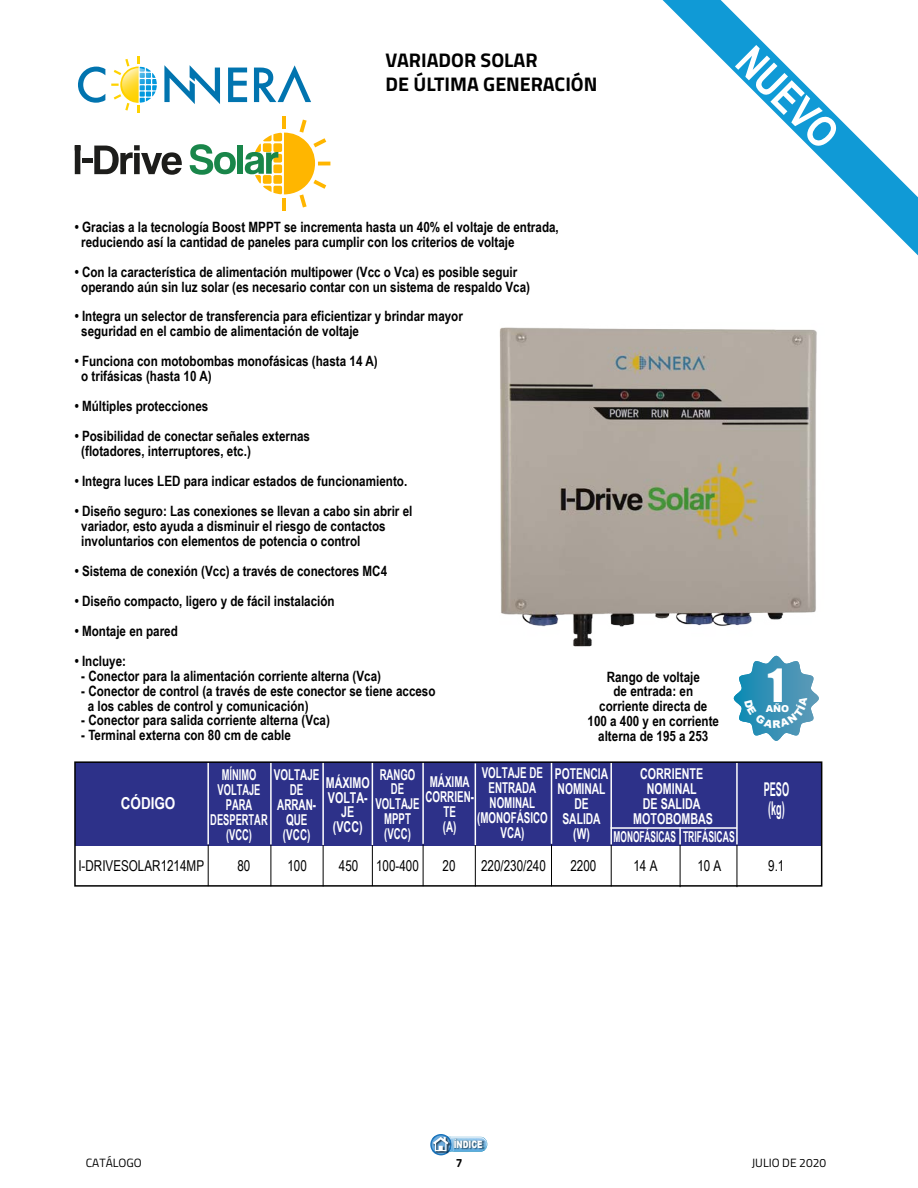
<style>
.page{position:relative;width:918px;height:1188px;background:#fff}
.page>*{position:absolute;margin:0;border:0;box-sizing:border-box;transform-origin:0 0}
.t1{font:42.15px "Impact";color:#fff}
.t2{font:700 19.65px/23.7px "Titillium Web";color:#000}
.t3{font:700 18.9px/18.9px "Arial Narrow";color:#fff;scale:.59 1}
.t4{font:700 16.5px "Arial Narrow";color:#fff}
.t5{font:15px "Arial Narrow";color:#000;scale:.95 1}
.t6{font:700 15px/15px "Arial Narrow";color:#fff;text-align:center;scale:.8 1}
.t7{font:700 15px/15px "Arial Narrow";color:#fff;text-align:center;scale:.87 1}
.t8{font:700 15px/15px "Arial Narrow";color:#fff;text-align:center;scale:.76 1}
.t9{font:700 15px/15px "Arial Narrow";color:#fff;text-align:center;scale:.84 1}
.t10{font:700 15px/15px "Arial Narrow";color:#fff;text-align:center;scale:.81 1}
.t11{font:700 15px/15px "Arial Narrow";color:#fff;text-align:center;scale:.78 1}
.t12{font:700 15px "Arial Narrow";color:#fff;scale:.68 1}
.t13{font:700 14.25px/15px "Arial Narrow";color:#000}
.t14{font:12px "Titillium Web";color:#000}
.t15{font:700 12px "Titillium Web";color:#000}
.t16{font:900 10.05px "Arial";color:#fff;scale:.74 1}
.t17{font:900 9.6px "Arial";color:#fff}
</style>
<div class="page">
<svg style="left:430px;top:1134px;width:17px;height:14px"></svg>
<svg style="left:431px;top:1136px;width:56px;height:20px"></svg>
<img style="left:499px;top:327px;width:318px;height:329px">
<hr style="left:82px;top:159px;width:11px;height:4px;background:#1d1d1b">
<svg style="left:75px;top:145px;width:5px;height:29px"></svg>
<svg style="left:94px;top:145px;width:88px;height:30px"></svg>
<hr style="left:282px;top:199px;width:4px;height:12px;background:#ffb600">
<hr style="left:282px;top:116px;width:4px;height:13px;background:#ffb600">
<svg style="left:190px;top:144px;width:46px;height:31px"></svg>
<div style="left:238px;top:145px;width:5px;height:29px;background:#19864a"></div>
<svg style="left:245px;top:120px;width:85px;height:88px"></svg>
<svg style="left:663px;top:0;width:255px;height:255px"></svg>
<svg style="left:735px;top:45px;width:101px;height:101px"></svg>
<svg style="left:164px;top:65px;width:56px;height:39px"></svg>
<svg style="left:228px;top:68px;width:19px;height:34px"></svg>
<svg style="left:254px;top:65px;width:57px;height:37px"></svg>
<svg style="left:78px;top:67px;width:27px;height:36px"></svg>
<svg style="left:111px;top:57px;width:46px;height:56px"></svg>
<div style="left:76px;top:762px;width:746px;height:84px;background:#2d3189"></div>
<hr style="left:271px;top:845px;width:1px;height:41px;background:#000">
<hr style="left:323px;top:845px;width:1px;height:41px;background:#000">
<hr style="left:372px;top:845px;width:1px;height:41px;background:#000">
<hr style="left:423px;top:845px;width:1px;height:41px;background:#000">
<hr style="left:475px;top:845px;width:1px;height:41px;background:#000">
<hr style="left:207px;top:762px;width:2px;height:82px;background:#fff">
<hr style="left:208px;top:845px;width:1px;height:41px;background:#000">
<hr style="left:270px;top:762px;width:2px;height:82px;background:#fff">
<hr style="left:475px;top:763px;width:1px;height:82px;background:#fff">
<hr style="left:611px;top:845px;width:1px;height:41px;background:#000">
<hr style="left:610px;top:763px;width:2px;height:81px;background:#fff">
<hr style="left:737px;top:845px;width:1px;height:42px;background:#000">
<hr style="left:736px;top:763px;width:2px;height:81px;background:#fff">
<hr style="left:611px;top:827px;width:126px;height:2px;background:#fff">
<hr style="left:680px;top:845px;width:1px;height:42px;background:#000">
<svg style="left:679px;top:827px;width:2px;height:17px"></svg>
<hr style="left:551px;top:844px;width:1px;height:42px;background:#000">
<hr style="left:551px;top:762px;width:1px;height:82px;background:#fff">
<hr style="left:322px;top:763px;width:2px;height:82px;background:#fff">
<hr style="left:422px;top:762px;width:2px;height:82px;background:#fff">
<hr style="left:372px;top:763px;width:1px;height:82px;background:#fff">
<div style="left:74px;top:761px;width:748px;height:126px;border:1px solid #000"></div>
<svg style="left:734px;top:656px;width:85px;height:85px"></svg>
<h2 class="t2" style="left:386px;top:47px;width:213px">VARIADOR SOLAR<br>DE ÚLTIMA GENERACIÓN</h2>
<p class="t13" style="left:81px;top:219px;width:479px;text-indent:-6px">• Gracias a la tecnología Boost MPPT se incrementa hasta un 40% el voltaje de entrada, reduciendo así la cantidad de paneles para cumplir con los criterios de voltaje</p>
<p class="t13" style="left:81px;top:264px;width:450px;text-indent:-6px">• Con la característica de alimentación multipower (Vcc o Vca) es posible seguir operando aún sin luz solar (es necesario contar con un sistema de respaldo Vca)</p>
<p class="t13" style="left:81px;top:309px;width:383px;text-indent:-6px">• Integra un selector de transferencia para eficientizar y brindar mayor seguridad en el cambio de alimentación de voltaje</p>
<p class="t13" style="left:81px;top:354px;width:298px;text-indent:-6px">• Funciona con motobombas monofásicas (hasta 14 A) o trifásicas (hasta 10 A)</p>
<p class="t13" style="left:75px;top:399px;width:135px">• Múltiples protecciones</p>
<p class="t13" style="left:81px;top:429px;width:230px;text-indent:-6px">• Posibilidad de conectar señales externas (flotadores, interruptores, etc.)</p>
<p class="t13" style="left:75px;top:473px;width:334px">• Integra luces LED para indicar estados de funcionamiento.</p>
<p class="t13" style="left:81px;top:503px;width:333px;text-indent:-6px">• Diseño seguro: Las conexiones se llevan a cabo sin abrir el variador, esto ayuda a disminuir el riesgo de contactos involuntarios con elementos de potencia o control</p>
<p class="t13" style="left:75px;top:563px;width:314px">• Sistema de conexión (Vcc) a través de conectores MC4</p>
<p class="t13" style="left:75px;top:593px;width:261px">• Diseño compacto, ligero y de fácil instalación</p>
<p class="t13" style="left:75px;top:623px;width:105px">• Montaje en pared</p>
<p class="t13" style="left:75px;top:653px;width:53px">• Incluye:</p>
<p class="t13" style="left:81px;top:668px;width:301px">- Conector para la alimentación corriente alterna (Vca)</p>
<p class="t13" style="left:88px;top:683px;width:349px;text-indent:-6px">- Conector de control (a través de este conector se tiene acceso a los cables de control y comunicación)</p>
<p class="t13" style="left:81px;top:713px;width:250px">- Conector para salida corriente alterna (Vca)</p>
<p class="t13" style="left:81px;top:728px;width:211px">- Terminal externa con 80 cm de cable</p>
<p class="t13" style="left:588px;top:669px;width:133px;text-align:center">Rango de voltaje<br>de entrada: en corriente directa de<br>100 a 400 y en corriente alterna de 195 a 253</p>
<p class="t4" style="left:121px;top:793px;width:56px">CÓDIGO</p>
<p class="t8" style="left:210px;top:767px;width:77px">MÍNIMO<br>VOLTAJE<br>PARA<br>DESPERTAR (VCC)</p>
<p class="t10" style="left:274px;top:767px;width:58px">VOLTAJE<br>DE<br>ARRAN-<br>QUE (VCC)</p>
<p class="t7" style="left:326px;top:775px;width:52px">MÁXIMO<br>VOLTA-<br>JE (VCC)</p>
<p class="t9" style="left:555px;top:766px;width:65px">POTENCIA<br>NOMINAL<br>DE<br>SALIDA (W)</p>
<p class="t7" style="left:633px;top:766px;width:93px">CORRIENTE<br>NOMINAL<br>DE SALIDA<br>MOTOBOMBAS</p>
<p class="t11" style="left:375px;top:767px;width:58px">RANGO<br>DE<br>VOLTAJE<br>MPPT (VCC)</p>
<p class="t6" style="left:477px;top:765px;width:90px">VOLTAJE DE<br>ENTRADA<br>NOMINAL (MONOFÁSICO<br>VCA)</p>
<p class="t6" style="left:425px;top:775px;width:62px">MÁXIMA<br>CORRIEN-<br>TE<br>(A)</p>
<p class="t12" style="left:614px;top:828px;width:180px">MONOFÁSICAS TRIFÁSICAS</p>
<h1 class="t1" style="left:768px;top:659px;width:18px">1</h1>
<p class="t17" style="left:766px;top:704px;width:25px">AÑO</p>
<h3 class="t3" style="left:764px;top:779px;width:45px">PESO (kg)</h3>
<p class="t5" style="left:78px;top:855px;width:134px">I-DRIVESOLAR1214MP</p>
<p class="t5" style="left:237px;top:855px;width:15px">80</p>
<p class="t5" style="left:287px;top:855px;width:22px">100</p>
<p class="t5" style="left:339px;top:855px;width:86px">450 100-400</p>
<p class="t5" style="left:443px;top:855px;width:15px">20</p>
<p class="t5" style="left:481px;top:855px;width:70px">220/230/240</p>
<p class="t5" style="left:570px;top:855px;width:29px">2200</p>
<p class="t5" style="left:633px;top:855px;width:27px">14 A</p>
<p class="t5" style="left:697px;top:855px;width:27px">10 A</p>
<p class="t5" style="left:768px;top:855px;width:19px">9.1</p>
<p class="t16" style="left:454px;top:1139px;width:41px">ÍNDICE</p>
<p class="t15" style="left:456px;top:1154px;width:8px">7</p>
<p class="t14" style="left:752px;top:1154px;width:76px">JULIO DE 2020</p>
</div>
